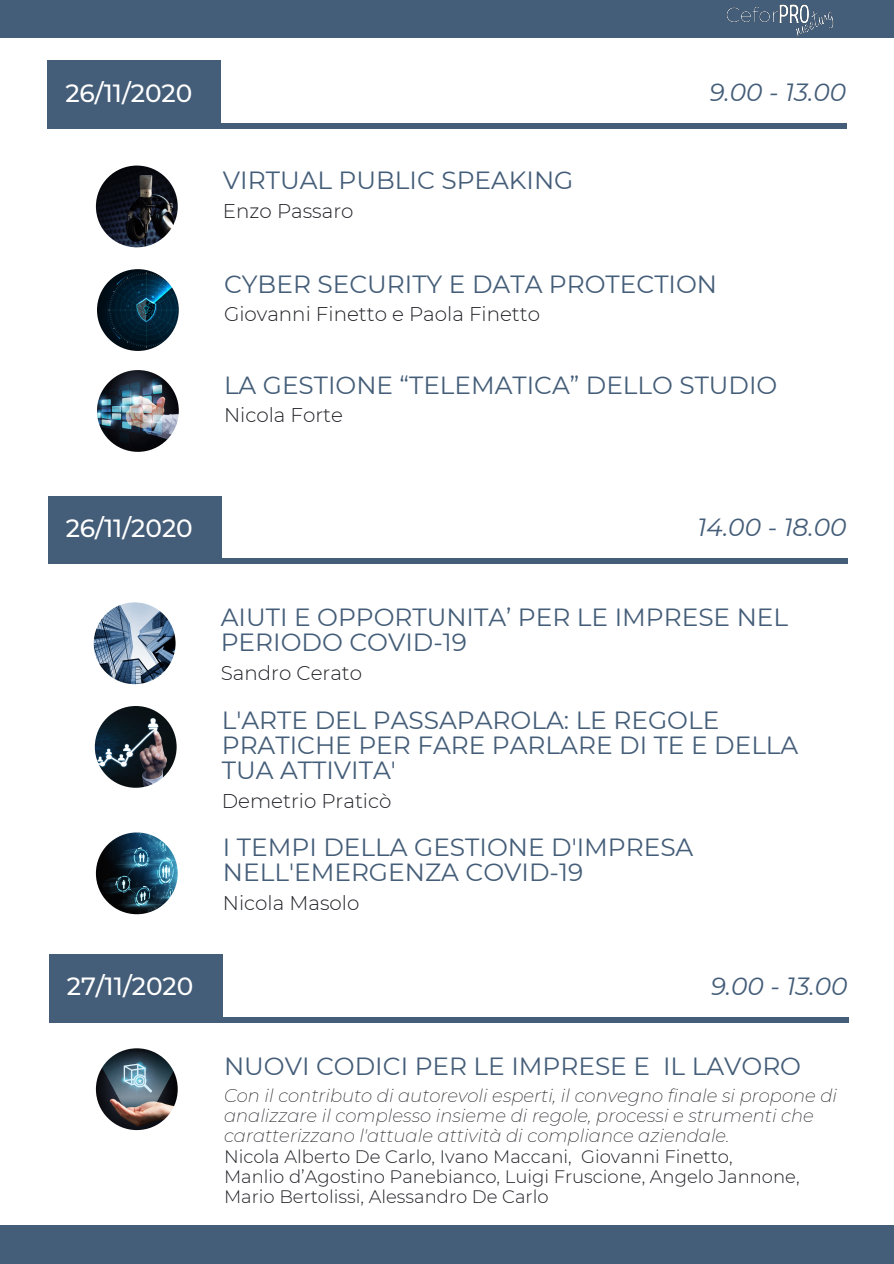
<style>
.page{position:relative;width:894px;height:1264px;background:#fff}
.page>*{position:absolute;margin:0;border:0;box-sizing:border-box;transform-origin:0 0}
.t1{font:24.9px/24.8px "Montserrat";color:#445d78}
.t2{font:italic 24.9px "Montserrat";color:#445d78}
.t3{font:500 24.9px "Montserrat";color:#fff}
.t4{font:24.75px "Montserrat";color:#445d78}
.t5{font:300 19.8px "Montserrat";color:#212227}
.t6{font:italic 200 18px/20.2px "Montserrat";color:#212227}
.t7{font:300 18px/20.2px "Montserrat";color:#212227}
</style>
<div class="page">
<div style="left:48px;top:123px;width:799px;height:6px;background:#445d78"></div>
<div style="left:47px;top:61px;width:174px;height:67px;background:#445d78"></div>
<img style="left:96px;top:165px;width:82px;height:82px;border-radius:50%">
<div style="left:0;top:1225px;width:893px;height:38px;background:#445d78"></div>
<div style="left:0;top:0;width:893px;height:38px;background:#445d78"></div>
<img style="left:97px;top:269px;width:82px;height:82px;border-radius:50%">
<img style="left:97px;top:370px;width:82px;height:82px;border-radius:50%">
<div style="left:48px;top:558px;width:799px;height:6px;background:#445d78"></div>
<div style="left:48px;top:496px;width:173px;height:67px;background:#445d78"></div>
<img style="left:94px;top:602px;width:81px;height:82px;border-radius:50%">
<img style="left:95px;top:706px;width:81px;height:81px;border-radius:50%">
<img style="left:96px;top:832px;width:82px;height:82px;border-radius:50%">
<div style="left:49px;top:1016px;width:799px;height:6px;background:#445d78"></div>
<div style="left:49px;top:954px;width:173px;height:67px;background:#445d78"></div>
<img style="left:96px;top:1048px;width:82px;height:82px;border-radius:50%">
<img style="left:727px;top:4px;width:107px;height:32px">
<p class="t3" style="left:65px;top:78px;width:129px">26/11/2020</p>
<p class="t2" style="left:709px;top:77px;width:138px">9.00 - 13.00</p>
<p class="t1" style="left:223px;top:168px;width:352px">VIRTUAL PUBLIC SPEAKING</p>
<p class="t5" style="left:223px;top:199px;width:132px">Enzo Passaro</p>
<p class="t1" style="left:224px;top:271px;width:494px">CYBER SECURITY E DATA PROTECTION</p>
<p class="t5" style="left:224px;top:302px;width:317px">Giovanni Finetto e Paola Finetto</p>
<p class="t4" style="left:224px;top:370px;width:554px">LA GESTIONE “TELEMATICA” DELLO STUDIO</p>
<p class="t5" style="left:224px;top:402px;width:120px">Nicola Forte</p>
<p class="t3" style="left:66px;top:513px;width:129px">26/11/2020</p>
<p class="t2" style="left:697px;top:512px;width:150px">14.00 - 18.00</p>
<p class="t1" style="left:221px;top:604px;width:568px">AIUTI E OPPORTUNITA’ PER LE IMPRESE NEL<br>PERIODO COVID-19</p>
<p class="t5" style="left:221px;top:660px;width:143px">Sandro Cerato</p>
<p class="t1" style="left:222px;top:708px;width:578px">L'ARTE DEL PASSAPAROLA: LE REGOLE<br>PRATICHE PER FARE PARLARE DI TE E DELLA<br>TUA ATTIVITA'</p>
<p class="t5" style="left:222px;top:788px;width:171px">Demetrio Praticò</p>
<p class="t1" style="left:223px;top:834px;width:472px">I TEMPI DELLA GESTIONE D'IMPRESA<br>NELL'EMERGENZA COVID-19</p>
<p class="t5" style="left:223px;top:890px;width:138px">Nicola Masolo</p>
<p class="t3" style="left:67px;top:971px;width:128px">27/11/2020</p>
<p class="t2" style="left:710px;top:970px;width:138px">9.00 - 13.00</p>
<p class="t1" style="left:224px;top:1053px;width:578px">NUOVI CODICI PER LE IMPRESE E IL LAVORO</p>
<p class="t6" style="left:224px;top:1085px;width:614px">Con il contributo di autorevoli esperti, il convegno finale si propone di analizzare il complesso insieme di regole, processi e strumenti che caratterizzano l'attuale attività di compliance aziendale.</p>
<p class="t7" style="left:224px;top:1145px;width:577px">Nicola Alberto De Carlo, Ivano Maccani, Giovanni Finetto,<br>Manlio d’Agostino Panebianco, Luigi Fruscione, Angelo Jannone,<br>Mario Bertolissi, Alessandro De Carlo</p>
</div>
